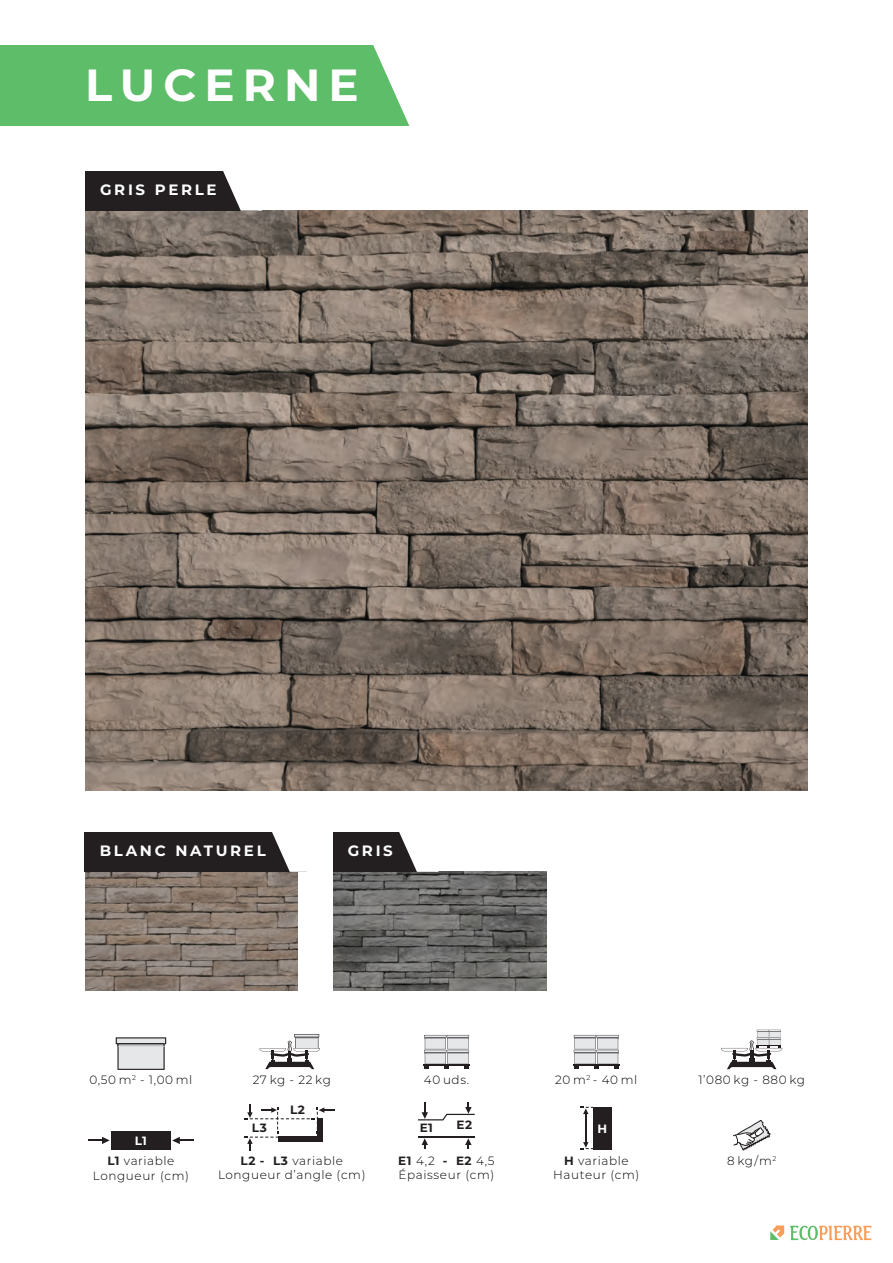
<style>
.page{position:relative;width:893px;height:1263px;background:#fff}
.page>*{position:absolute;margin:0;border:0;box-sizing:border-box;transform-origin:0 0}
.t1{font:700 45px "Montserrat";letter-spacing:.18em;color:#fff}
.t2{font:700 15px "Montserrat";letter-spacing:.18em;color:#fff}
.t3{font:300 12px/14.4px "Montserrat";letter-spacing:.05em;color:#000;text-align:center}
.t4{font:700 12px "Montserrat";letter-spacing:.05em;color:#231f20}
.t5{font:700 12px "Montserrat";color:#fff}
.s1{font-weight:700;color:#fff}
.s2{font-weight:700;color:#231f20}
</style>
<div class="page">
<img style="left:85px;top:210px;width:723px;height:581px">
<svg style="left:88px;top:1137px;width:22px;height:7px"></svg>
<svg style="left:172px;top:1137px;width:21px;height:7px"></svg>
<div style="left:111px;top:1131px;width:60px;height:19px;background:#231f20"></div>
<svg style="left:245px;top:1104px;width:89px;height:47px"></svg>
<div style="left:593px;top:1107px;width:18px;height:42px;background:#231f20"></div>
<svg style="left:581px;top:1107px;width:12px;height:42px"></svg>
<hr style="left:418px;top:1136px;width:57px;height:1px;background:#231f20">
<svg style="left:422px;top:1138px;width:6px;height:11px"></svg>
<svg style="left:465px;top:1138px;width:7px;height:11px"></svg>
<svg style="left:418px;top:1102px;width:57px;height:18px"></svg>
<img style="left:85px;top:872px;width:213px;height:119px">
<img style="left:334px;top:872px;width:212px;height:119px">
<svg style="left:770px;top:1225px;width:14px;height:15px"></svg>
<svg style="left:790px;top:1225px;width:82px;height:15px"></svg>
<div style="left:85px;top:832px;width:222px;height:39px;background:#231f20"></div>
<svg style="left:268px;top:832px;width:39px;height:40px"></svg>
<div style="left:333px;top:832px;width:101px;height:39px;background:#231f20"></div>
<svg style="left:396px;top:832px;width:42px;height:40px"></svg>
<svg style="left:733px;top:1120px;width:37px;height:30px"></svg>
<div style="left:0;top:45px;width:411px;height:80px;background:#5ebd68"></div>
<svg style="left:367px;top:45px;width:44px;height:81px"></svg>
<div style="left:85px;top:171px;width:173px;height:39px;background:#231f20"></div>
<svg style="left:219px;top:171px;width:43px;height:40px"></svg>
<svg style="left:116px;top:1037px;width:50px;height:33px;background:#c9c9cb"></svg>
<hr style="left:424px;top:1035px;width:22px;height:2px;background:#231f20">
<hr style="left:447px;top:1035px;width:22px;height:2px;background:#231f20">
<hr style="left:423px;top:1064px;width:47px;height:2px;background:#231f20">
<svg style="left:424px;top:1036px;width:45px;height:33px"></svg>
<hr style="left:294px;top:1034px;width:25px;height:3px;background:#231f20">
<svg style="left:259px;top:1035px;width:61px;height:34px"></svg>
<svg style="left:721px;top:1030px;width:61px;height:39px"></svg>
<hr style="left:574px;top:1035px;width:22px;height:2px;background:#231f20">
<hr style="left:597px;top:1035px;width:22px;height:3px;background:#231f20">
<hr style="left:573px;top:1064px;width:46px;height:2px;background:#231f20">
<svg style="left:574px;top:1036px;width:45px;height:33px"></svg>
<h1 class="t1" style="left:85px;top:53px;width:275px">LUCERNE</h1>
<p class="t2" style="left:100px;top:179px;width:118px">GRIS PERLE</p>
<p class="t2" style="left:100px;top:840px;width:168px">BLANC NATUREL</p>
<p class="t2" style="left:348px;top:840px;width:47px">GRIS</p>
<p class="t3" style="left:90px;top:1072px;width:104px">0,50 m<sup>2</sup> - 1,00 ml</p>
<p class="t3" style="left:253px;top:1072px;width:80px">27 kg - 22 kg</p>
<p class="t3" style="left:424px;top:1072px;width:47px">40 uds.</p>
<p class="t3" style="left:555px;top:1072px;width:84px">20 m<sup>2</sup> - 40 ml</p>
<p class="t3" style="left:698px;top:1072px;width:108px">1’080 kg - 880 kg</p>
<p class="t3" style="left:107px;top:1130px;width:69px;line-height:20.4px"><span class="s1">L1<br></span><span class="s2">L1</span> variable</p>
<p class="t3" style="left:93px;top:1168px;width:98px">Longueur (cm)</p>
<p class="t4" style="left:290px;top:1101px;width:16px">L2</p>
<p class="t4" style="left:420px;top:1119px;width:15px">E1</p>
<p class="t4" style="left:457px;top:1116px;width:17px">E2</p>
<p class="t5" style="left:597px;top:1119px;width:11px">H</p>
<p class="t3" style="left:398px;top:1153px;width:98px;text-align:left"><span class="s2">E1</span> 4,2 <span class="s2">- E2</span> 4,5<br>Épaisseur (cm)</p>
<p class="t4" style="left:252px;top:1119px;width:17px">L3</p>
<p class="t3" style="left:218px;top:1153px;width:149px"><span class="s2">L2 - L3</span> variable<br>Longueur d’angle (cm)</p>
<p class="t3" style="left:553px;top:1153px;width:88px"><span class="s2">H</span> variable<br>Hauteur (cm)</p>
<p class="t3" style="left:727px;top:1153px;width:51px">8 kg/m<sup>2</sup></p>
</div>
